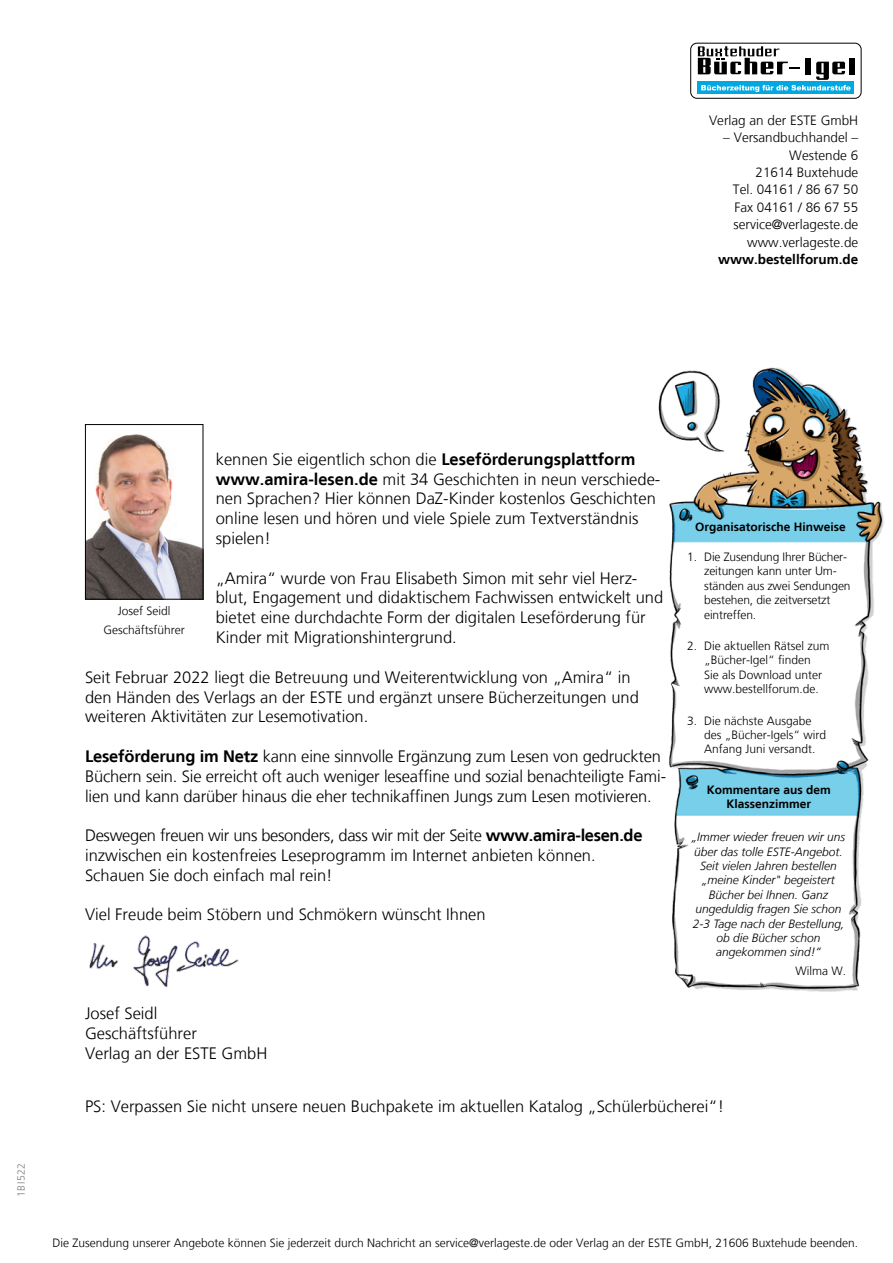
<style>
.page{position:relative;width:893px;height:1263px;background:#fff}
.page>*{position:absolute;margin:0;border:0;box-sizing:border-box;transform-origin:0 0}
.t1{font:300 16.5px/19.8px "Frutiger LT";color:#000}
.GF_Autor_2012{font:300 13.5px "Frutiger LT";color:#000}
.GF_Autor_2012-2{font:700 13.5px "Frutiger LT";color:#000}
.GF_Autor_2012-3{font:300 12px/14.4px "Frutiger LT";color:#000}
.t2{font:italic 300 12px/14.4px "Frutiger LT";color:#000;text-align:center}
.GF_Autor_2012-4{font:700 12px/14.4px "Frutiger LT";color:#000;text-align:center}
.t3{font:300 10.5px "Frutiger LT";letter-spacing:.05em;color:#808285}
.s1{font-weight:700}
</style>
<div class="page">
<div style="left:690px;top:43px;width:171px;height:55px;border:1px solid #000;border-radius:6px"></div>
<div style="left:698px;top:82px;width:156px;height:12px;background:#00a8e1"></div>
<div style="left:849px;top:58px;width:5px;height:16px;background:#000"></div>
<svg style="left:698px;top:46px;width:153px;height:46px"></svg>
<img style="left:87px;top:434px;width:114px;height:164px">
<div style="left:85px;top:424px;width:118px;height:176px;border:1px solid #000"></div>
<img style="left:89px;top:935px;width:150px;height:53px">
<img style="left:658px;top:367px;width:226px;height:625px">
<p class="GF_Autor_2012" style="left:709px;top:113px;width:151px">Verlag an der ESTE GmbH</p>
<p class="GF_Autor_2012" style="left:723px;top:130px;width:137px">– Versandbuchhandel –</p>
<p class="GF_Autor_2012" style="left:789px;top:147px;width:71px">Westende 6</p>
<p class="GF_Autor_2012" style="left:755px;top:165px;width:104px">21614 Buxtehude</p>
<p class="GF_Autor_2012" style="left:733px;top:182px;width:127px">Tel. 04161 / 86 67 50</p>
<p class="GF_Autor_2012" style="left:734px;top:199px;width:125px">Fax 04161 / 86 67 55</p>
<p class="GF_Autor_2012" style="left:733px;top:217px;width:126px">service@verlageste.de</p>
<p class="GF_Autor_2012" style="left:747px;top:234px;width:113px">www.verlageste.de</p>
<p class="GF_Autor_2012-2" style="left:718px;top:251px;width:142px">www.bestellforum.de</p>
<p class="t3" style="left:15px;top:1197px;width:36px;rotate:-90deg">1BI522</p>
<p class="t1" style="left:216px;top:449px;width:446px">kennen Sie eigentlich schon die <span class="s1">Leseförderungsplattform www.amira-lesen.de</span> mit 34 Geschichten in neun verschiede&shy;nen Sprachen? Hier können DaZ-Kinder kostenlos Geschichten online lesen und hören und viele Spiele zum Textverständnis spielen!</p>
<p class="t1" style="left:216px;top:568px;width:449px">„Amira“ wurde von Frau Elisabeth Simon mit sehr viel Herz&shy;blut, Engagement und didaktischem Fachwissen entwickelt und bietet eine durchdachte Form der digitalen Leseförderung für Kinder mit Migrationshintergrund.</p>
<p class="t1" style="left:85px;top:667px;width:555px">Seit Februar 2022 liegt die Betreuung und Weiterentwicklung von „Amira“ in den Händen des Verlags an der ESTE und ergänzt unsere Bücherzeitungen und weiteren Aktivitäten zur Lesemotivation.</p>
<p class="t1" style="left:85px;top:746px;width:583px"><span class="s1">Leseförderung im Netz</span> kann eine sinnvolle Ergänzung zum Lesen von gedruckten<br>Büchern sein. Sie erreicht oft auch weniger leseaffine und sozial benachteiligte Fami&shy;lien und kann darüber hinaus die eher technikaffinen Jungs zum Lesen motivieren.</p>
<p class="t1" style="left:85px;top:826px;width:559px">Deswegen freuen wir uns besonders, dass wir mit der Seite <span class="s1">www.amira-lesen.de </span>inzwischen ein kostenfreies Leseprogramm im Internet anbieten können.<br>Schauen Sie doch einfach mal rein!</p>
<p class="t1" style="left:85px;top:905px;width:402px">Viel Freude beim Stöbern und Schmökern wünscht Ihnen</p>
<p class="GF_Autor_2012-3" style="left:118px;top:604px;width:54px">Josef Seidl</p>
<p class="GF_Autor_2012-3" style="left:104px;top:622px;width:83px">Geschäftsführer</p>
<p class="t1" style="left:85px;top:1004px;width:74px">Josef Seidl</p>
<p class="t1" style="left:85px;top:1024px;width:113px">Geschäftsführer</p>
<p class="t1" style="left:85px;top:1043px;width:184px">Verlag an der ESTE GmbH</p>
<p class="GF_Autor_2012-4" style="left:695px;top:519px;width:152px">Organisatorische Hinweise</p>
<p class="GF_Autor_2012-3" style="left:704px;top:550px;width:148px;text-indent:-17px">1. Die Zusendung Ihrer Bücher&shy;zeitungen kann unter Um&shy;ständen aus zwei Sendungen bestehen, die zeitversetzt eintreffen.</p>
<p class="GF_Autor_2012-3" style="left:704px;top:639px;width:127px;text-indent:-17px">2. Die aktuellen Rätsel zum „Bücher-Igel“ finden<br>Sie als Download unter www.bestellforum.de.</p>
<p class="GF_Autor_2012-3" style="left:704px;top:713px;width:124px;text-indent:-17px">3. Die nächste Ausgabe des „Bücher-Igels“ wird<br>Anfang Juni versandt.</p>
<p class="GF_Autor_2012-4" style="left:707px;top:782px;width:125px">Kommentare aus dem<br>Klassenzimmer</p>
<p class="t2" style="left:692px;top:830px;width:155px">„Immer wieder freuen wir uns über das tolle ESTE-Angebot.<br>Seit vielen Jahren bestellen „meine Kinder" begeistert<br>Bücher bei Ihnen. Ganz ungeduldig fragen Sie schon<br>2-3 Tage nach der Bestellung, ob die Bücher schon angekommen sind!“</p>
<p class="GF_Autor_2012-3" style="left:795px;top:964px;width:52px">Wilma W.</p>
<p class="t1" style="left:85px;top:1096px;width:641px">PS: Verpassen Sie nicht unsere neuen Buchpakete im aktuellen Katalog „Schülerbücherei“!</p>
<p class="GF_Autor_2012-3" style="left:52px;top:1236px;width:807px">Die Zusendung unserer Angebote können Sie jederzeit durch Nachricht an service@verlageste.de oder Verlag an der ESTE GmbH, 21606 Buxtehude beenden.</p>
</div>
